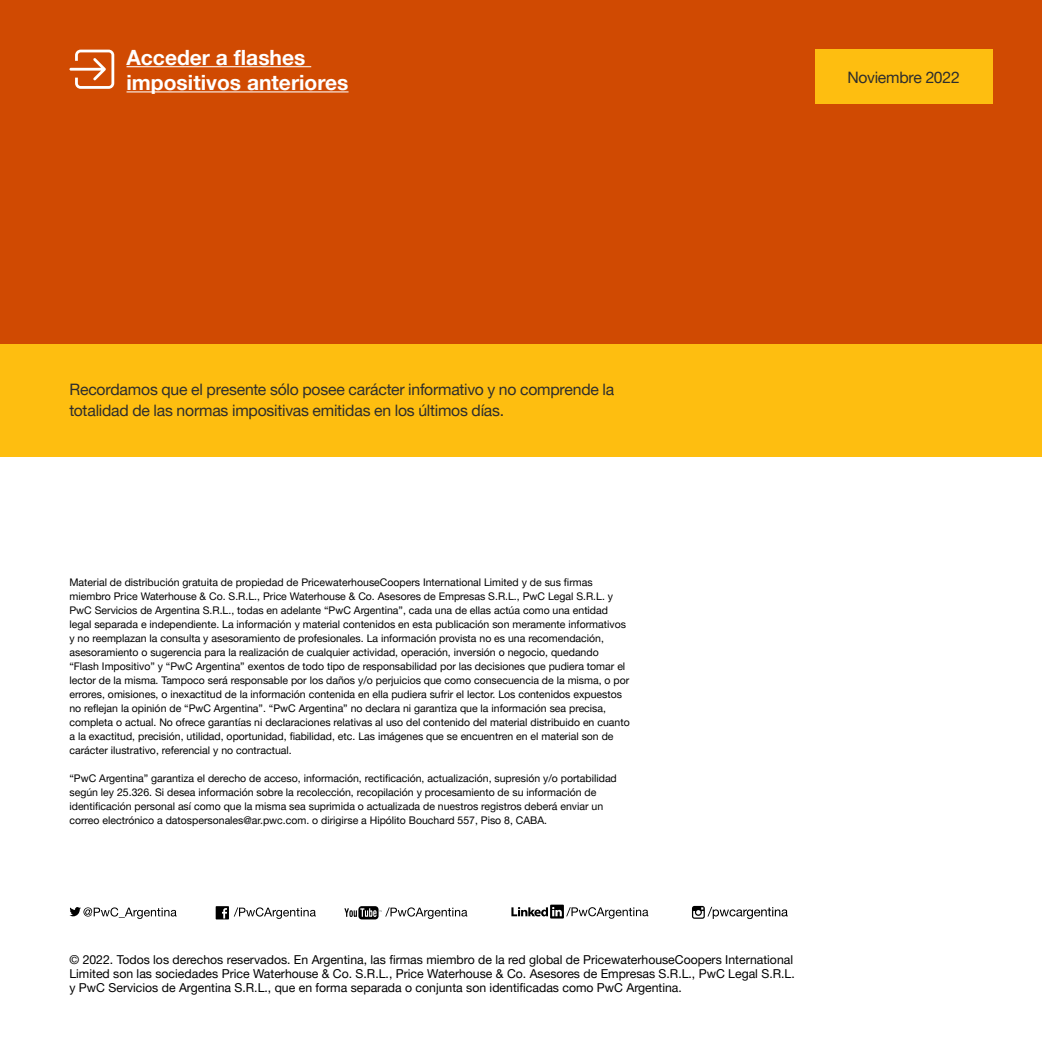
<style>
.page{position:relative;width:1042px;height:1042px;background:#fff}
.page>*{position:absolute;margin:0;border:0;box-sizing:border-box;transform-origin:0 0}
.t1{font:700 21px/25.2px "Helvetica Neue LT Pro";color:#fff}
.t2{font:15.75px/21px "Helvetica Neue LT Pro";letter-spacing:-.015em;color:#2d2d2d}
.t3{font:12.25px/14px "Helvetica Neue LT Pro";color:#000}
.t4{font:10.5px/14px "Helvetica Neue LT Pro";color:#000}
</style>
<div class="page">
<div style="left:0;top:0;width:1042px;height:344px;background:#d04a02"></div>
<div style="left:0;top:344px;width:1042px;height:112px;background:#febe10"></div>
<svg style="left:69px;top:907px;width:108px;height:12px"></svg>
<svg style="left:344px;top:906px;width:123px;height:13px"></svg>
<svg style="left:216px;top:906px;width:100px;height:13px"></svg>
<svg style="left:511px;top:904px;width:137px;height:14px"></svg>
<svg style="left:692px;top:906px;width:96px;height:13px"></svg>
<hr style="left:126px;top:66px;width:185px;height:1px;background:#fff">
<hr style="left:126px;top:91px;width:222px;height:1px;background:#fff">
<svg style="left:69px;top:50px;width:45px;height:39px"></svg>
<div style="left:815px;top:50px;width:177px;height:54px;background:#febe10"></div>
<h1 class="t1" style="left:126px;top:44px;width:223px">Acceder a flashes impositivos anteriores</h1>
<h2 class="t2" style="left:847px;top:66px;width:114px">Noviembre 2022</h2>
<h2 class="t2" style="left:69px;top:379px;width:546px">Recordamos que el presente sólo posee carácter informativo y no comprende la totalidad de las normas impositivas emitidas en los últimos días.</h2>
<p class="t4" style="left:69px;top:575px;width:562px">Material de distribución gratuita de propiedad de PricewaterhouseCoopers International Limited y de sus firmas miembro Price Waterhouse &amp; Co. S.R.L., Price Waterhouse &amp; Co. Asesores de Empresas S.R.L., PwC Legal S.R.L. y PwC Servicios de Argentina S.R.L., todas en adelante “PwC Argentina”, cada una de ellas actúa como una entidad legal separada e independiente. La información y material contenidos en esta publicación son meramente informativos y no reemplazan la consulta y asesoramiento de profesionales. La información provista no es una recomendación, asesoramiento o sugerencia para la realización de cualquier actividad, operación, inversión o negocio, quedando “Flash Impositivo” y “PwC Argentina” exentos de todo tipo de responsabilidad por las decisiones que pudiera tomar el lector de la misma. Tampoco será responsable por los daños y/o perjuicios que como consecuencia de la misma, o por errores, omisiones, o inexactitud de la información contenida en ella pudiera sufrir el lector. Los contenidos expuestos no reflejan la opinión de “PwC Argentina”. “PwC Argentina” no declara ni garantiza que la información sea precisa, completa o actual. No ofrece garantías ni declaraciones relativas al uso del contenido del material distribuido en cuanto a la exactitud, precisión, utilidad, oportunidad, fiabilidad, etc. Las imágenes que se encuentren en el material son de carácter ilustrativo, referencial y no contractual.</p>
<p class="t4" style="left:69px;top:771px;width:549px">“PwC Argentina” garantiza el derecho de acceso, información, rectificación, actualización, supresión y/o portabilidad según ley 25.326. Si desea información sobre la recolección, recopilación y procesamiento de su información de identificación personal así como que la misma sea suprimida o actualizada de nuestros registros deberá enviar un correo electrónico a datospersonales@ar.pwc.com. o dirigirse a Hipólito Bouchard 557, Piso 8, CABA.</p>
<p class="t3" style="left:69px;top:952px;width:727px">© 2022. Todos los derechos reservados. En Argentina, las firmas miembro de la red global de PricewaterhouseCoopers International<br>Limited son las sociedades Price Waterhouse &amp; Co. S.R.L., Price Waterhouse &amp; Co. Asesores de Empresas S.R.L., PwC Legal S.R.L. y PwC Servicios de Argentina S.R.L., que en forma separada o conjunta son identificadas como PwC Argentina.</p>
</div>
